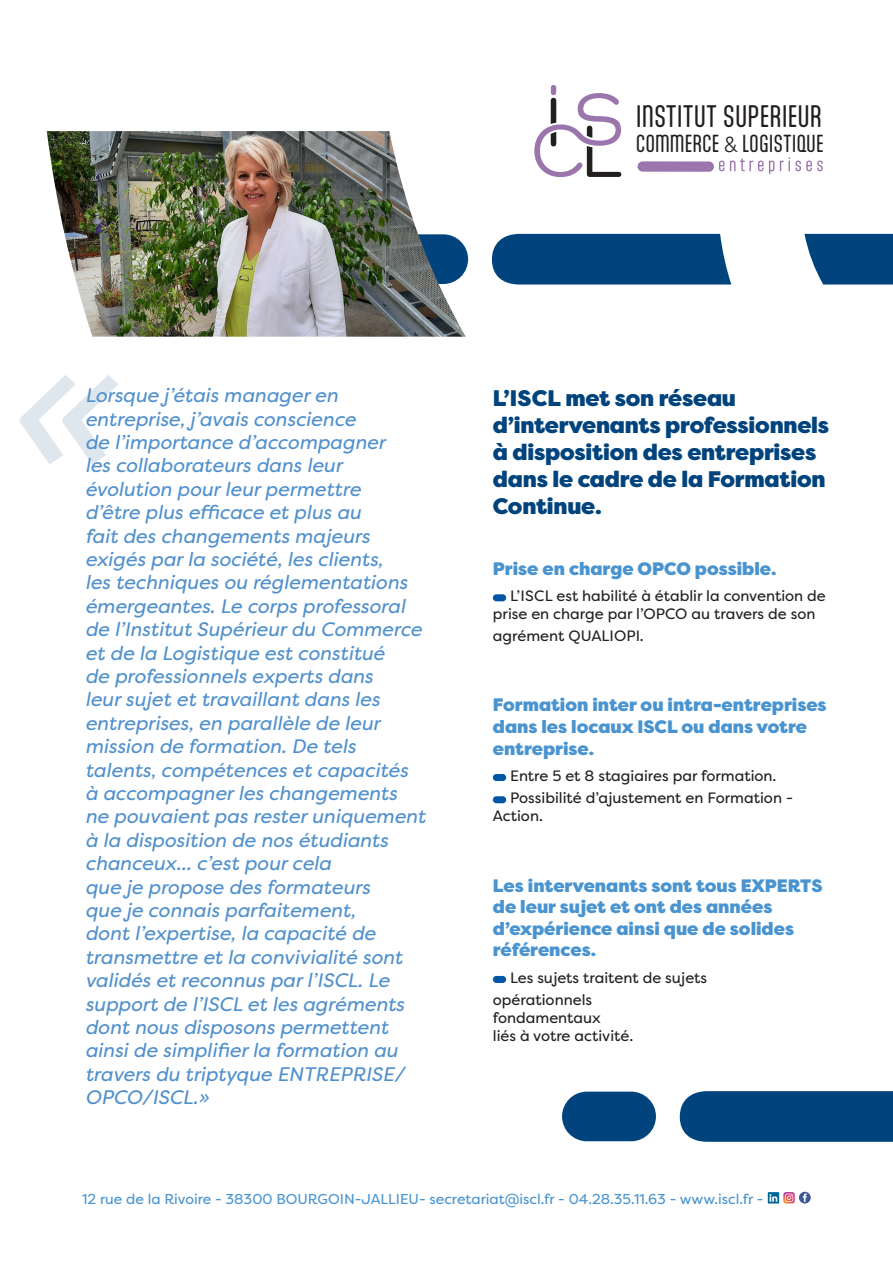
<style>
.page{position:relative;width:893px;height:1263px;background:#fff}
.page>*{position:absolute;margin:0;border:0;box-sizing:border-box;transform-origin:0 0}
.t1{font:italic 203.4px "Filson Pro";color:#01437c}
.t2{font:26.4px "Aptly";color:#231f20}
.t3{font:900 22.5px/27px "Filson Pro";letter-spacing:-.01em;color:#01437c}
.t4{font:21px "Aptly";color:#231f20}
.t5{font:italic 19.5px/23.4px "Filson Pro";color:#5090cc}
.t6{font:900 18px/21.6px "Filson Pro";color:#4994d0}
.t7{font:15px/18px "Filson Pro";color:#231f20}
.t8{font:14.25px "Filson Pro";color:#4994d0}
.s1{font-family:"Area Normal";font-size:19.5px}
</style>
<div class="page">
<div style="left:492px;top:234px;width:239px;height:51px;background:#01437c"></div>
<svg style="left:804px;top:234px;width:89px;height:51px;background:#1a5689"></svg>
<div style="left:680px;top:1091px;width:213px;height:51px;background:#01437c"></div>
<div style="left:562px;top:1091px;width:94px;height:50px;background:#01437c;border-radius:25px"></div>
<div style="left:493px;top:594px;width:13px;height:7px;background:#0157a5;border-radius:4px"></div>
<div style="left:493px;top:774px;width:13px;height:7px;background:#0157a5;border-radius:4px"></div>
<div style="left:493px;top:796px;width:13px;height:7px;background:#0157a5;border-radius:4px"></div>
<div style="left:493px;top:976px;width:13px;height:7px;background:#0157a5;border-radius:4px"></div>
<img style="left:47px;top:131px;width:419px;height:206px">
<svg style="left:768px;top:1192px;width:11px;height:11px"></svg>
<svg style="left:769px;top:1194px;width:8px;height:8px"></svg>
<svg style="left:783px;top:1192px;width:12px;height:11px"></svg>
<div style="left:799px;top:1192px;width:12px;height:11px;background:#3d5999;border-radius:50%"></div>
<svg style="left:803px;top:1193px;width:4px;height:9px"></svg>
<svg style="left:534px;top:93px;width:87px;height:84px"></svg>
<svg style="left:719px;top:161px;width:5px;height:10px"></svg>
<svg style="left:730px;top:159px;width:44px;height:15px"></svg>
<svg style="left:780px;top:157px;width:43px;height:14px"></svg>
<div style="left:637px;top:161px;width:77px;height:11px;background:#9a76ac;border-radius:5px"></div>
<div style="left:551px;top:85px;width:5px;height:10px;background:#9a76ac;border-radius:3px"></div>
<p class="t2" style="left:636px;top:99px;width:188px">INSTITUT SUPERIEUR</p>
<p class="t4" style="left:636px;top:130px;width:190px">COMMERCE <span class="s1">&amp;</span> LOGISTIQUE</p>
<h1 class="t1" style="left:0;top:273px;width:114px">«</h1>
<p class="t5" style="left:85px;top:383px;width:342px">Lorsque j’étais manager en entreprise, j’avais conscience<br>de l’importance d’accompagner<br>les collaborateurs dans leur évolution pour leur permettre<br>d’être plus efficace et plus au<br>fait des changements majeurs exigés par la société, les clients,<br>les techniques ou réglementations émergeantes. Le corps professoral de l’Institut Supérieur du Commerce et de la Logistique est constitué<br>de professionnels experts dans<br>leur sujet et travaillant dans les entreprises, en parallèle de leur mission de formation. De tels talents, compétences et capacités à accompagner les changements<br>ne pouvaient pas rester uniquement à la disposition de nos étudiants chanceux... c’est pour cela<br>que je propose des formateurs<br>que je connais parfaitement,<br>dont l’expertise, la capacité de transmettre et la convivialité sont validés et reconnus par l’ISCL. Le support de l’ISCL et les agréments dont nous disposons permettent ainsi de simplifier la formation au travers du triptyque ENTREPRISE/<br>OPCO/ISCL. »</p>
<p class="t3" style="left:493px;top:385px;width:338px">L’ISCL met son réseau d’intervenants professionnels à disposition des entreprises dans le cadre de la Formation<br>Continue.</p>
<p class="t6" style="left:493px;top:558px;width:285px">Prise en charge OPCO possible.</p>
<p class="t7" style="left:493px;top:587px;width:334px;text-indent:17px">L’ISCL est habilité à établir la convention de prise en charge par l’OPCO au travers de son</p>
<p class="t7" style="left:493px;top:626px;width:152px">agrément QUALIOPI.</p>
<p class="t6" style="left:493px;top:695px;width:335px">Formation inter ou intra-entreprises</p>
<p class="t6" style="left:493px;top:716px;width:316px">dans les locaux ISCL ou dans votre entreprise.</p>
<p class="t7" style="left:510px;top:766px;width:268px">Entre 5 et 8 stagiaires par formation.</p>
<p class="t7" style="left:493px;top:789px;width:302px;text-indent:17px">Possibilité d’ajustement en Formation -<br>Action.</p>
<p class="t6" style="left:493px;top:875px;width:331px">Les intervenants sont tous EXPERTS de leur sujet et ont des années d’expérience ainsi que de solides références.</p>
<p class="t7" style="left:510px;top:968px;width:198px">Les sujets traitent de sujets</p>
<p class="t7" style="left:493px;top:991px;width:142px">opérationnels fondamentaux<br>liés à votre activité.</p>
<p class="t8" style="left:82px;top:1189px;width:683px">12 rue de la Rivoire - 38300 BOURGOIN-JALLIEU- secretariat@iscl.fr - 04.28.35.11.63 - www.iscl.fr -</p>
</div>
